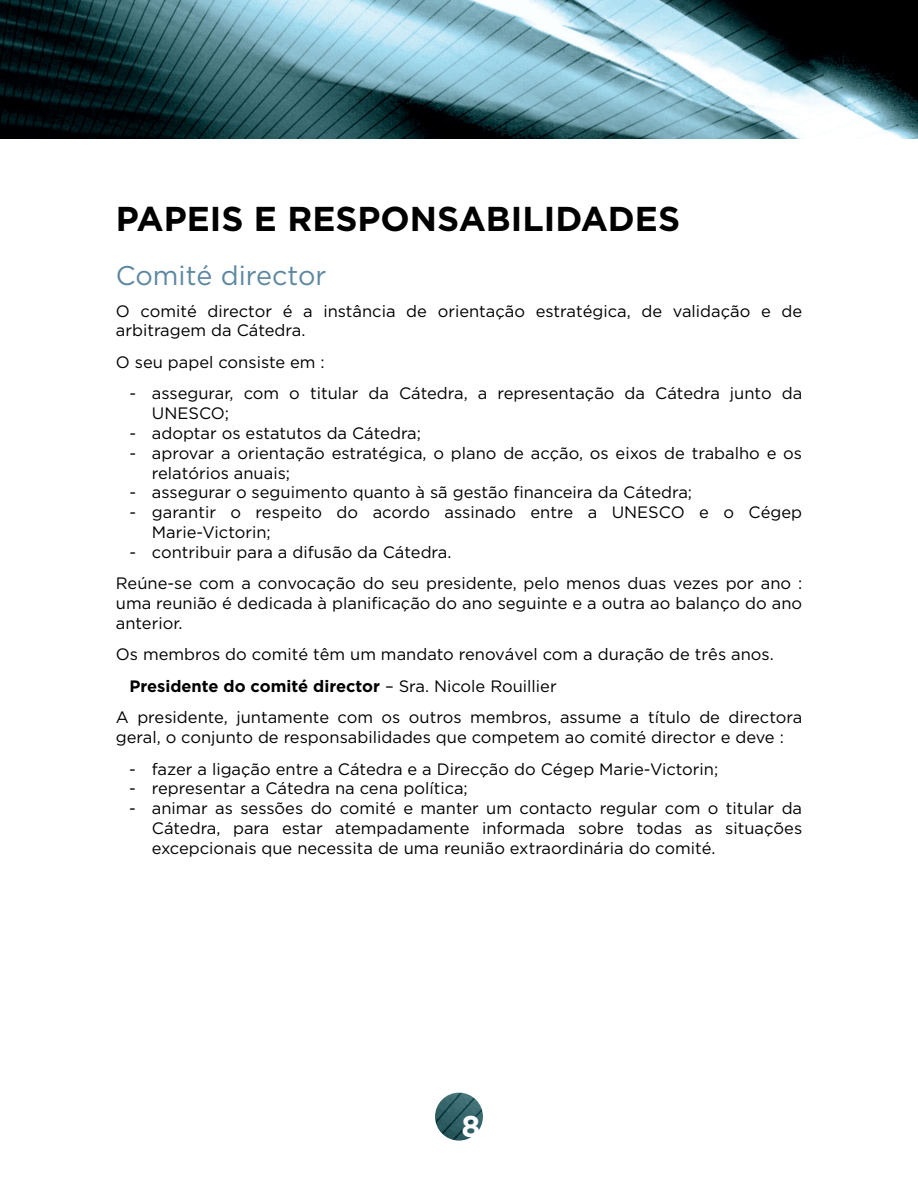
<style>
.page{position:relative;width:918px;height:1188px;background:#fff}
.page>*{position:absolute;margin:0;border:0;box-sizing:border-box;transform-origin:0 0}
.t1{font:700 34.5px "Gotham";color:#000}
.t2{font:700 30px "Gotham";color:#fff}
.t3{font:27px "Gotham";color:#5d87a1}
.t4{font:16.5px/19.8px "Gotham";color:#000}
.t5{font:700 16.5px "Gotham";color:#000}
.s1{font-weight:400}
</style>
<div class="page">
<img style="left:435px;top:1093px;width:48px;height:48px;border-radius:24px">
<img style="left:0;top:0;width:918px;height:138px">
<h1 class="t1" style="left:116px;top:199px;width:566px">PAPEIS E RESPONSABILIDADES</h1>
<h3 class="t3" style="left:116px;top:261px;width:212px">Comité director</h3>
<p class="t4" style="left:116px;top:301px;width:688px">O comité director é a instância de orientação estratégica, de validação e de arbitragem da Cátedra.</p>
<p class="t4" style="left:116px;top:352px;width:210px">O seu papel consiste em :</p>
<p class="t4" style="left:152px;top:383px;width:652px;text-indent:-22px">- assegurar, com o titular da Cátedra, a representação da Cátedra junto da<br>UNESCO</p>
<p class="t4" style="left:225px;top:403px;width:6px">;</p>
<p class="t4" style="left:129px;top:423px;width:293px">- adoptar os estatutos da Cátedra;</p>
<p class="t4" style="left:152px;top:443px;width:652px;text-indent:-23px">- aprovar a orientação estratégica, o plano de acção, os eixos de trabalho e os relatórios anuais;</p>
<p class="t4" style="left:129px;top:482px;width:564px">- assegurar o seguimento quanto à sã gestão financeira da Cátedra;</p>
<p class="t4" style="left:129px;top:502px;width:508px">- garantir o respeito do acordo assinado entre a UNESCO</p>
<p class="t4" style="left:699px;top:502px;width:105px">e o Cégep</p>
<p class="t4" style="left:152px;top:522px;width:121px">Marie-Victorin;</p>
<p class="t4" style="left:116px;top:536px;width:688px;line-height:31.5px;text-indent:13px">- contribuir para a difusão da Cátedra.<br>Reúne-se com a convocação do seu presidente, pelo menos duas vezes por ano :</p>
<p class="t4" style="left:116px;top:593px;width:688px">uma reunião é dedicada à planificação do ano seguinte e a outra ao balanço do ano anterior.</p>
<p class="t4" style="left:116px;top:644px;width:660px">Os membros do comité têm um mandato renovável com a duração de três anos.</p>
<p class="t5" style="left:129px;top:676px;width:429px">Presidente do comité director <span class="s1">– Sra. N icole Rouillier</span></p>
<p class="t4" style="left:116px;top:707px;width:688px">A presidente, juntamente com os outros membros, assume a título de directora</p>
<p class="t4" style="left:116px;top:727px;width:670px">geral, o conjunto de responsabilidades que competem ao comité director e deve :</p>
<p class="t4" style="left:129px;top:759px;width:590px">- fazer a ligação entre a Cátedra e a D irecção do Cégep Marie-Victorin;</p>
<p class="t4" style="left:129px;top:778px;width:340px">- representar a Cátedra na cena política;</p>
<p class="t4" style="left:152px;top:798px;width:652px;text-align:justify;text-indent:-23px">- animar as sessões do comité e manter um contacto regular com o titular da Cátedra, para estar atempadamente informada sobre todas as situações excepcionais que necessita de uma reunião extraordinária do comité.</p>
<h2 class="t2" style="left:462px;top:1109px;width:20px">8</h2>
</div>
